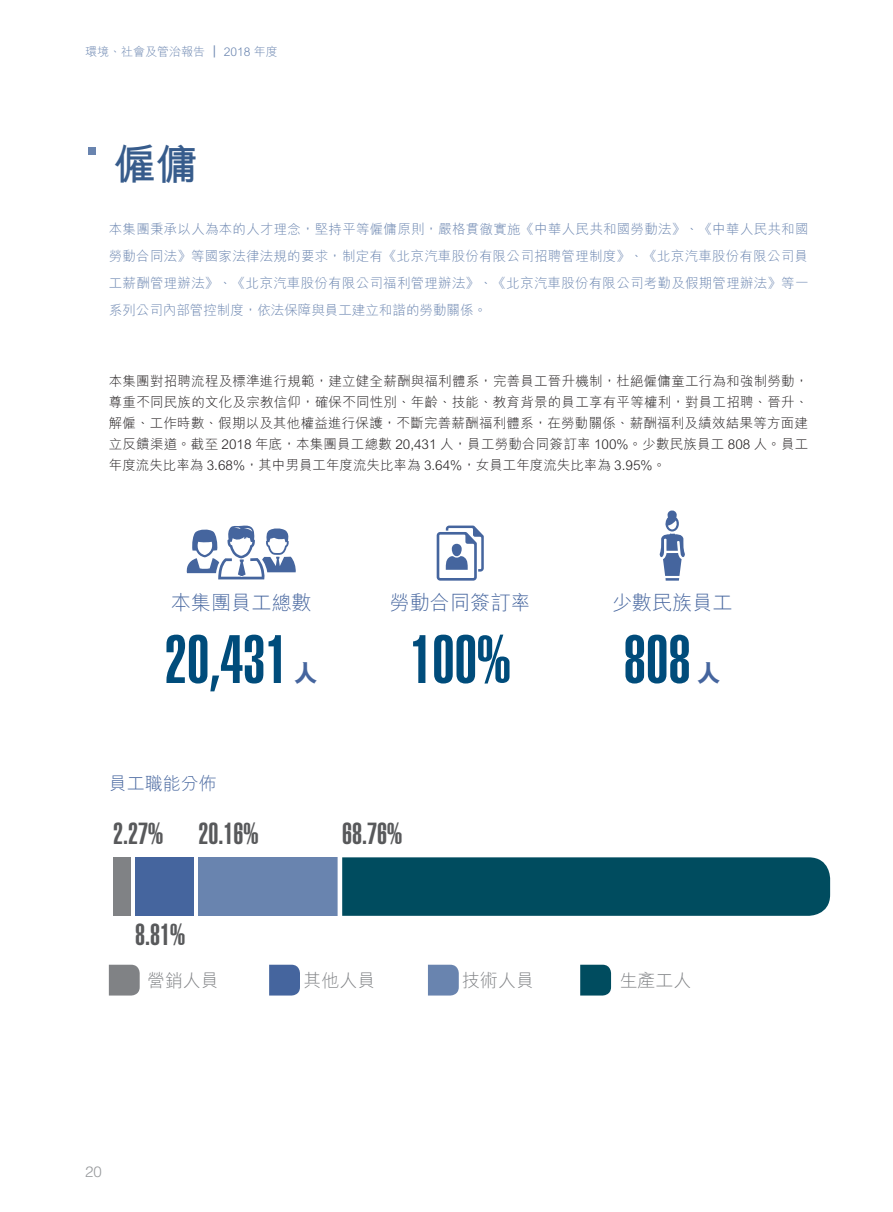
<style>
.page{position:relative;width:893px;height:1212px;background:#fff}
.page>*{position:absolute;margin:0;border:0;box-sizing:border-box;transform-origin:0 0}
.t1{font:67.2px "Helvetica LT Std Ultra Comp";color:#004c7b}
.t2{font:42px "M Hei HK Bold E Ten B5 H";color:#375c8c}
.t3{font:30px "Helvetica LT Std Ultra Comp";color:#58595b}
.t4{font:24.15px "M Hei HK Xbold E Ten B5 H";color:#45659e}
.t5{font:20.1px "M Hei HK Light E Ten B5 H";color:#45659e}
.t6{font:18px "M Hei HK Light E Ten B5 H";color:#808285}
.t7{font:18px "M Hei HK Light E Ten B5 H";color:#45659e}
.t8{font:300 15px "Helvetica LT Std";color:#97999c}
.t9{font:13.5px/21px "M Hei HK Light E Ten B5 H";color:#231f20;text-align:justify}
.t10{font:13.5px/27px "M Hei HK Light E Ten B5 H";color:#6984af;text-align:justify}
.t11{font:12px "M Hei HK Light E Ten B5 H";color:#6984af}
</style>
<div class="page">
<div style="left:88px;top:148px;width:8px;height:7px;background:#6984af"></div>
<div style="left:342px;top:857px;width:488px;height:59px;background:#004c5f"></div>
<div style="left:113px;top:857px;width:18px;height:59px;background:#808285"></div>
<div style="left:135px;top:857px;width:59px;height:59px;background:#45659e"></div>
<div style="left:198px;top:857px;width:142px;height:59px;background:#6984af"></div>
<div style="left:337px;top:849px;width:5px;height:75px;background:#fff"></div>
<svg style="left:109px;top:965px;width:31px;height:31px"></svg>
<svg style="left:269px;top:965px;width:31px;height:31px"></svg>
<svg style="left:428px;top:965px;width:31px;height:31px"></svg>
<svg style="left:580px;top:965px;width:31px;height:31px"></svg>
<svg style="left:186px;top:525px;width:110px;height:54px"></svg>
<svg style="left:436px;top:526px;width:48px;height:55px"></svg>
<hr style="left:665px;top:578px;width:14px;height:3px;background:#45659e">
<svg style="left:659px;top:510px;width:26px;height:66px"></svg>
<p class="t11" style="left:85px;top:47px;width:194px">環境、社會及管治報告 ｜ 2018 年度</p>
<h2 class="t2" style="left:114px;top:149px;width:85px">僱傭</h2>
<p class="t10" style="left:109px;top:218px;width:701px">本集團秉承以人為本的人才理念，堅持平等僱傭原則，嚴格貫徹實施《中華人民共和國勞動法》、《中華人民共和國勞動合同法》等國家法律法規的要求，制定有《北京汽車股份有限公司招聘管理制度》、《北京汽車股份有限公司員工薪酬管理辦法》、《北京汽車股份有限公司福利管理辦法》、《北京汽車股份有限公司考勤及假期管理辦法》等一系列公司內部管控制度，依法保障與員工建立和諧的勞動關係。</p>
<p class="t9" style="left:109px;top:373px;width:701px">本集團對招聘流程及標準進行規範，建立健全薪酬與福利體系，完善員工晉升機制，杜絕僱傭童工行為和強制勞動，尊重不同民族的文化及宗教信仰，確保不同性別、年齡、技能、教育背景的員工享有平等權利，對員工招聘、晉升、解僱、工作時數、假期以及其他權益進行保護，不斷完善薪酬福利體系，在勞動關係、薪酬福利及績效結果等方面建立反饋渠道。截至 2018 年底，本集團員工總數 20,431 人，員工勞動合同簽訂率 100%。少數民族員工 808 人。員工年度流失比率為 3.68%，其中男員工年度流失比率為 3.64%，女員工年度流失比率為 3.95%。</p>
<h3 class="t5" style="left:171px;top:595px;width:143px">本集團員工總數</h3>
<h1 class="t1" style="left:165px;top:620px;width:124px">20,431</h1>
<h3 class="t4" style="left:294px;top:664px;width:26px">人</h3>
<h3 class="t7" style="left:109px;top:776px;width:109px">員工職能分佈</h3>
<h3 class="t5" style="left:389px;top:595px;width:143px">勞動合同簽訂率</h3>
<h1 class="t1" style="left:410px;top:620px;width:102px">100%</h1>
<h3 class="t3" style="left:113px;top:816px;width:51px">2.27%</h3>
<h3 class="t3" style="left:198px;top:816px;width:61px">20.16%</h3>
<h3 class="t3" style="left:342px;top:816px;width:61px">68.76%</h3>
<h3 class="t3" style="left:135px;top:918px;width:51px">8.81%</h3>
<h3 class="t6" style="left:147px;top:973px;width:73px">營銷人員</h3>
<h3 class="t6" style="left:303px;top:973px;width:73px">其他人員</h3>
<h3 class="t6" style="left:462px;top:973px;width:73px">技術人員</h3>
<p class="t8" style="left:85px;top:1163px;width:18px">20</p>
<h3 class="t5" style="left:611px;top:595px;width:122px">少數民族員工</h3>
<h1 class="t1" style="left:623px;top:620px;width:69px">808</h1>
<h3 class="t4" style="left:696px;top:664px;width:26px">人</h3>
<h3 class="t6" style="left:619px;top:973px;width:73px">生產工人</h3>
</div>
